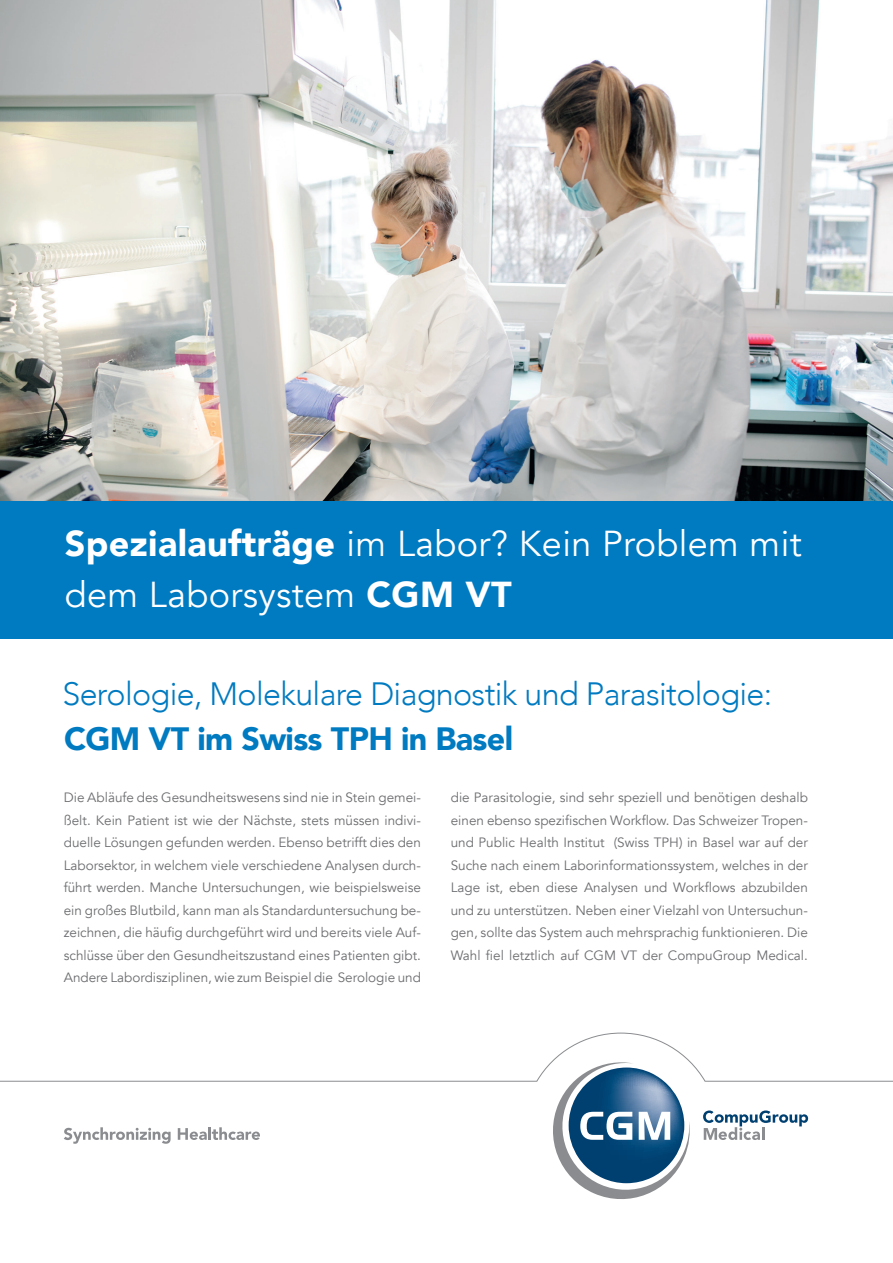
<style>
.page{position:relative;width:893px;height:1263px;background:#fff}
.page>*{position:absolute;margin:0;border:0;box-sizing:border-box;transform-origin:0 0}
.t1{font:36px/51px "Avenir LT Com";letter-spacing:.01em;color:#fff}
.t2{font:300 32.25px "Avenir LT Com";letter-spacing:-.02em;color:#007ac0}
.t3{font:900 32.25px "Avenir LT Com";letter-spacing:-.02em;color:#007ac0}
.t4{font:13.5px/22.5px "Avenir LT Com";color:#6c6d70;text-align:justify}
.s1{font-weight:900}
</style>
<div class="page">
<svg style="left:0;top:1032px;width:893px;height:167px"></svg>
<img style="left:0;top:0;width:893px;height:501px">
<div style="left:0;top:501px;width:893px;height:138px;background:#007ac0"></div>
<h1 class="t1" style="left:65px;top:519px;width:738px"><span class="s1">Spezialaufträge</span> im Labor? Kein Problem mit dem Laborsystem <span class="s1">CGM VT</span></h1>
<h2 class="t2" style="left:62px;top:674px;width:711px">Serologie, Molekulare Diagnostik und Parasitologie:</h2>
<h2 class="t3" style="left:64px;top:719px;width:451px">CGM VT im Swiss TPH in Basel</h2>
<p class="t4" style="left:64px;top:786px;width:359px">Die Abläufe des Gesundheitswesens sind nie in Stein gemei&shy;ßelt. Kein Patient ist wie der Nächste, stets müssen indivi&shy;duelle Lösungen gefunden werden. Ebenso betrifft dies den Laborsektor, in welchem viele verschiedene Analysen durch&shy;führt werden. Manche Untersuchungen, wie beispielsweise ein großes Blutbild, kann man als Standarduntersuchung be&shy;zeichnen, die häufig durchgeführt wird und bereits viele Auf&shy;schlüsse über den Gesundheitszustand eines Patienten gibt.<br>Andere Labordisziplinen, wie zum Beispiel die Serologie und</p>
<p class="t4" style="left:451px;top:786px;width:359px">die Parasitologie, sind sehr speziell und benötigen deshalb einen ebenso spezifischen Workflow. Das Schweizer Tropen&shy;und Public Health Institut (Swiss TPH) in Basel war auf der Suche nach einem Laborinformationssystem, welches in der Lage ist, eben diese Analysen und Workflows abzubilden und zu unterstützen. Neben einer Vielzahl von Untersuchun&shy;gen, sollte das System auch mehrsprachig funktionieren. Die Wahl fiel letztlich auf CGM VT der CompuGroup Medical.</p>
</div>
